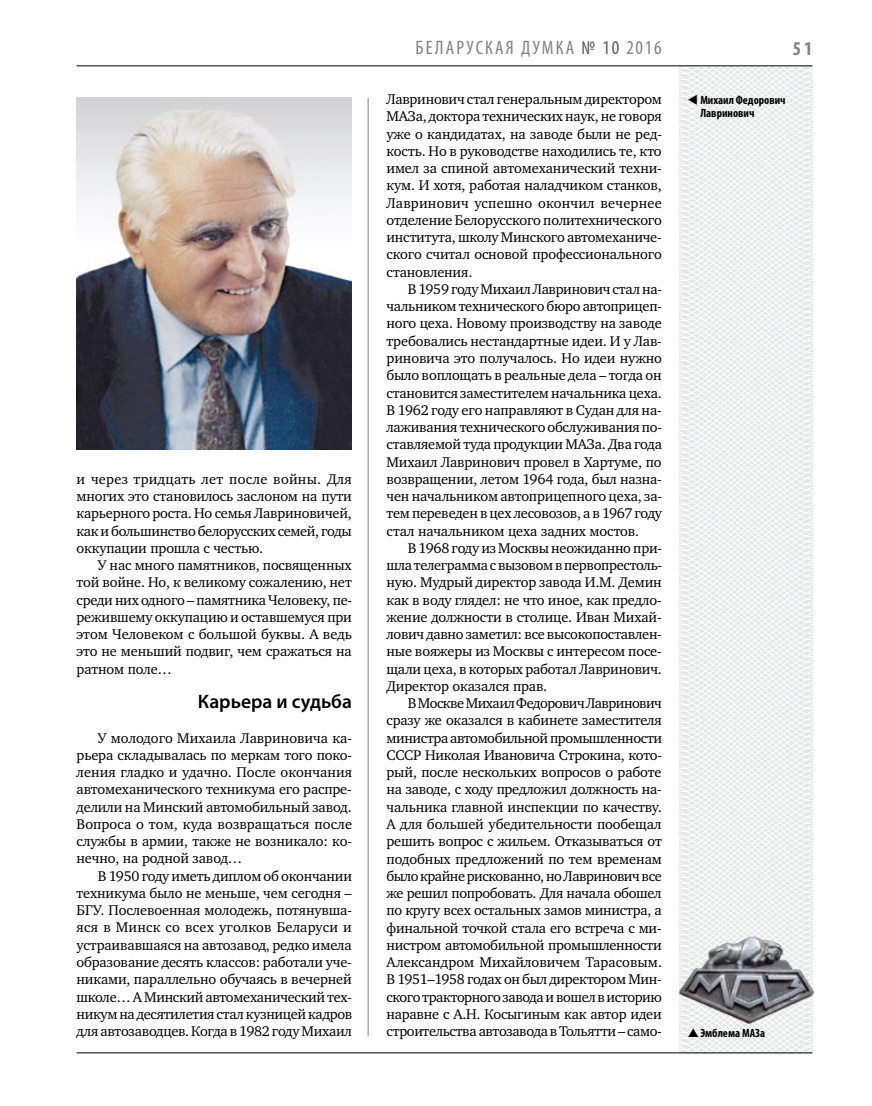
<style>
.page{position:relative;width:872px;height:1106px;background:#fff}
.page>*{position:absolute;margin:0;border:0;box-sizing:border-box;transform-origin:0 0}
.t1{font:condensed 19.5px "Myriad Pro";letter-spacing:.11em;color:#808285}
.t2{font:600 19.5px "Myriad Pro";color:#000}
.t3{font:700 condensed 19.5px "Myriad Pro";color:#808285}
.t4{font:14.4px/17.2px "Charter C";letter-spacing:-.01em;color:#000;text-align:justify}
.t5{font:700 condensed 12px/13.5px "Myriad Pro";color:#000}
.s1{color:#58595b}
</style>
<div class="page">
<hr style="left:368px;top:98px;width:1px;height:938px;background:#808285">
<svg style="left:621px;top:65px;width:192px;height:989px"></svg>
<hr style="left:77px;top:65px;width:735px;height:1px;background:#000">
<hr style="left:77px;top:1052px;width:735px;height:1px;background:#000">
<img style="left:77px;top:97px;width:275px;height:352px">
<img style="left:674px;top:928px;width:140px;height:97px">
<svg style="left:698px;top:104px;width:12px;height:1px"></svg>
<svg style="left:688px;top:1027px;width:23px;height:10px"></svg>
<p class="t4" style="left:77px;top:470px;width:277px">и через тридцать лет после войны. Для многих это становилось заслоном на пути карьерного роста. Но семья Лавриновичей, как и большинство белорусских семей, годы оккупации прошла с честью.</p>
<p class="t4" style="left:77px;top:556px;width:277px;text-indent:21px">У нас много памятников, посвященных той войне. Но, к великому сожалению, нет среди них одного – памятника Человеку, пе&shy;режившему оккупацию и оставшемуся при этом Человеком с большой буквы. А ведь это не меньший подвиг, чем сражаться на ратном поле…</p>
<h1 class="t2" style="left:198px;top:689px;width:155px">Карьера и судьба</h1>
<p class="t4" style="left:77px;top:729px;width:277px;text-indent:21px">У молодого Михаила Лавриновича ка&shy;рьера складывалась по меркам того поко&shy;ления гладко и удачно. После окончания автомеханического техникума его распре&shy;делили на Минский автомобильный завод.<br>Вопроса о том, куда возвращаться после службы в армии, также не возникало: ко&shy;нечно, на родной завод…</p>
<p class="t4" style="left:77px;top:867px;width:277px;text-indent:21px">В 1950 году иметь диплом об окончании техникума было не меньше, чем сегодня – БГУ. Послевоенная молодежь, потянувша&shy;яся в Минск со всех уголков Беларуси и устраивавшаяся на автозавод, редко имела образование десять классов: работали уче&shy;никами, параллельно обучаясь в вечерней школе… А Минский автомеханический тех&shy;никум на десятилетия стал кузницей кадров для автозаводцев. Когда в 1982 году Михаил</p>
<h1 class="t1" style="left:415px;top:36px;width:248px">БЕ ЛАРУСКАЯ ДУМКА <span class="s1">№ 10</span> 2016</h1>
<h1 class="t3" style="left:793px;top:37px;width:21px">51</h1>
<p class="t4" style="left:386px;top:91px;width:277px">Лавринович стал генеральным директором МАЗа, доктора технических наук, не говоря уже о кандидатах, на заводе были не ред&shy;кость. Но в руководстве находились те, кто имел за спиной автомеханический техни&shy;кум. И хотя, работая наладчиком станков, Лавринович успешно окончил вечернее отделение Белорусского политехнического института, школу Минского автомеханиче&shy;ского считал основой профессионального становления.</p>
<p class="t4" style="left:386px;top:280px;width:277px;text-indent:21px">В 1959 году Михаил Лавринович стал на&shy;чальником технического бюро автоприцеп&shy;ного цеха. Новому производству на заводе требовались нестандартные идеи. И у Лав&shy;риновича это получалось. Но идеи нужно было воплощать в реальные дела – тогда он становится заместителем начальника цеха.<br>В 1962 году его направляют в Судан для на&shy;лаживания технического обслуживания по&shy;ставляемой туда продукции МАЗа. Два года Михаил Лавринович провел в Хартуме, по возвращении, летом 1964 года, был назна&shy;чен начальником автоприцепного цеха, за&shy;тем переведен в цех лесовозов, а в 1967 году стал начальником цеха задних мостов.</p>
<p class="t4" style="left:386px;top:539px;width:277px;text-indent:21px">В 1968 году из Москвы неожиданно при&shy;шла телеграмма с вызовом в первопрестоль&shy;ную. Мудрый директор завода И.М. Демин как в воду глядел: не что иное, как предло&shy;жение должности в столице. Иван Михай&shy;лович давно заметил: все высокопоставлен&shy;ные вояжеры из Москвы с интересом посе&shy;щали цеха, в которых работал Лавринович.<br>Директор оказался прав.</p>
<p class="t4" style="left:386px;top:695px;width:277px;text-indent:21px">В Москве Михаил Федорович Лавринович сразу же оказался в кабинете заместителя министра автомобильной промышленности СССР Николая Ивановича Строкина, кото&shy;рый, после нескольких вопросов о работе на заводе, с ходу предложил должность на&shy;чальника главной инспекции по качеству.<br>А для большей убедительности пообещал решить вопрос с жильем. Отказываться от подобных предложений по тем временам было крайне рискованно, но Лавринович все же решил попробовать. Для начала обошел по кругу всех остальных замов министра, а финальной точкой стала его встреча с ми&shy;нистром автомобильной промышленности Александром Михайловичем Тарасовым.<br>В 1951–1958 годах он был директором Мин&shy;ского тракторного завода и вошел в историю наравне с А.Н. Косыгиным как автор идеи строительства автозавода в Тольятти – само-</p>
<p class="t5" style="left:700px;top:93px;width:87px;text-indent:-13px">▼ Михаил Федорович<br>Лавринович</p>
<p class="t5" style="left:700px;top:1025px;width:66px">Эмблема МАЗа</p>
</div>
